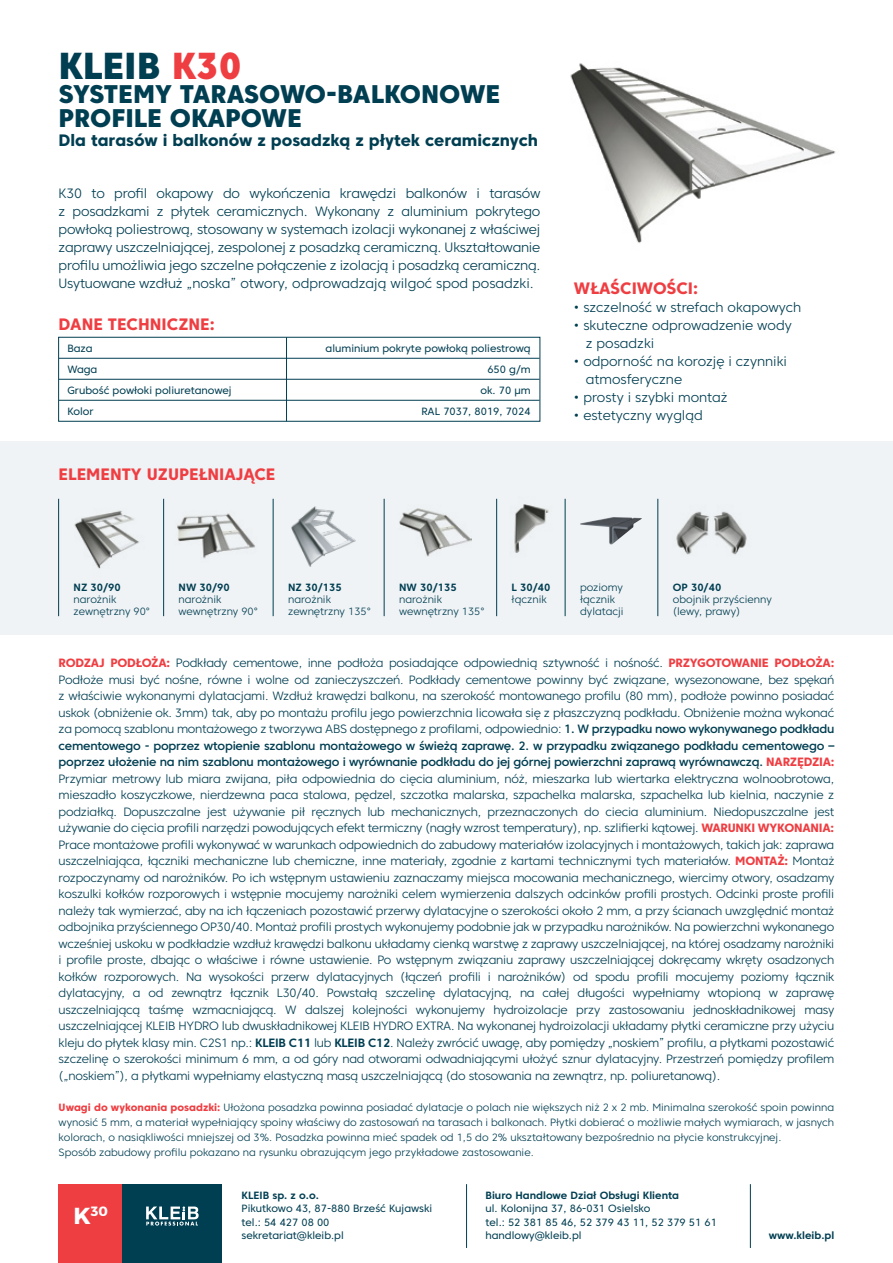
<style>
.page{position:relative;width:893px;height:1263px;background:#fff}
.page>*{position:absolute;margin:0;border:0;box-sizing:border-box;transform-origin:0 0}
.t1{font:800 37.5px "Core Sans C 85";color:#003e52}
.t2{font:800 25.5px/24px "Core Sans C 85";color:#003e52}
.t3{font:800 16.5px "Core Sans C 75";color:#ef3e42}
.t4{font:800 16.5px "Core Sans C 75";color:#003e52}
.t5{font:300 13.5px/18px "Core Sans C 35";color:#003e52}
.t6{font:700 13.5px "Montserrat";color:#fff}
.t7{font:300 12px/16.5px "Core Sans C 35";letter-spacing:-.02em;color:#003e52;text-align:justify}
.t8{font:500 12px/16.5px "Core Sans C 55";letter-spacing:-.02em;color:#003e52}
.t9{font:300 10.5px/12px "Core Sans C 35";color:#003e52}
.t10{font:10.5px/21px "Core Sans C 45";color:#003e52}
.t11{font:700 10.5px "Core Sans C 65";color:#003e52}
.s1{color:#ef3e42}
.s2{font-family:"Core Sans C 75";font-weight:800;color:#ef3e42}
.s3{font-family:"Core Sans C 55";font-weight:500}
.s4{font-family:"Core Sans C 65";font-weight:700}
.s5{font-size:23.1px}
</style>
<div class="page">
<div style="left:0;top:441px;width:893px;height:194px;background:#f0f3f5"></div>
<hr style="left:286px;top:337px;width:1px;height:84px;background:#003e52">
<hr style="left:59px;top:379px;width:480px;height:1px;background:#003e52">
<hr style="left:59px;top:358px;width:480px;height:1px;background:#003e52">
<hr style="left:59px;top:400px;width:480px;height:1px;background:#003e52">
<div style="left:58px;top:337px;width:482px;height:85px;border:1px solid #003e52"></div>
<hr style="left:58px;top:499px;width:1px;height:117px;background:#003e52">
<hr style="left:163px;top:499px;width:1px;height:117px;background:#003e52">
<hr style="left:273px;top:499px;width:1px;height:117px;background:#003e52">
<hr style="left:384px;top:499px;width:1px;height:117px;background:#003e52">
<hr style="left:496px;top:499px;width:1px;height:117px;background:#003e52">
<hr style="left:565px;top:499px;width:1px;height:117px;background:#003e52">
<hr style="left:658px;top:499px;width:1px;height:117px;background:#003e52">
<div style="left:59px;top:1184px;width:64px;height:79px;background:#ef3e42"></div>
<div style="left:123px;top:1184px;width:99px;height:79px;background:#003e52"></div>
<svg style="left:146px;top:1206px;width:53px;height:19px"></svg>
<hr style="left:466px;top:1184px;width:1px;height:64px;background:#003e52">
<hr style="left:750px;top:1184px;width:1px;height:64px;background:#003e52">
<img style="left:570px;top:63px;width:266px;height:180px">
<img style="left:74px;top:510px;width:65px;height:59px">
<img style="left:177px;top:513px;width:78px;height:46px">
<img style="left:291px;top:506px;width:65px;height:61px">
<img style="left:580px;top:517px;width:62px;height:27px">
<img style="left:496px;top:498px;width:53px;height:66px">
<img style="left:714px;top:511px;width:33px;height:44px">
<img style="left:676px;top:511px;width:33px;height:44px">
<img style="left:399px;top:508px;width:72px;height:49px">
<h1 class="t1" style="left:59px;top:42px;width:184px">KLEIB <span class="s1">K30</span></h1>
<h2 class="t2" style="left:59px;top:82px;width:443px">SYSTEMY TARASOWO-BALKONOWE<br>PROFILE OKAPOWE</h2>
<h3 class="t4" style="left:59px;top:130px;width:481px">Dla tarasów i balkonów z posadzką z płytek ceramicznych</h3>
<p class="t5" style="left:59px;top:184px;width:483px;text-align:justify">K30 to profil okapowy do wykończenia krawędzi balkonów i tarasów z posadzkami z płytek ceramicznych. Wykonany z aluminium pokrytego powłoką poliestrową, stosowany w systemach izolacji wykonanej z właściwej zaprawy uszczelniającej, zespolonej z posadzką ceramiczną. Ukształtowanie profilu umożliwia jego szczelne połączenie z izolacją i posadzką ceramiczną.<br>Usytuowane wzdłuż „noska” otwory, odprowadzają wilgoć spod posadzki.</p>
<h3 class="t3" style="left:59px;top:314px;width:158px">DANE TECHNICZNE:</h3>
<p class="t10" style="left:67px;top:338px;width:166px">Baza<br>Waga<br>Grubość powłoki poliuretanowej<br>Kolor</p>
<p class="t10" style="left:326px;top:338px;width:206px;text-align:right">aluminium pokryte powłoką poliestrową<br>650 g/m<br>ok. 70 μm<br>RAL 7037, 8019, 7024</p>
<h3 class="t3" style="left:59px;top:464px;width:218px">ELEMENTY UZUPEŁNIAJĄCE</h3>
<h3 class="t3" style="left:574px;top:278px;width:126px">WŁAŚCIWOŚCI:</h3>
<p class="t5" style="left:574px;top:298px;width:229px">• szczelność w strefach okapowych</p>
<p class="t5" style="left:586px;top:316px;width:207px;text-indent:-12px">• skuteczne odprowadzenie wody z posadzki</p>
<p class="t5" style="left:586px;top:352px;width:203px;text-indent:-12px">• odporność na korozję i czynniki atmosferyczne</p>
<p class="t5" style="left:574px;top:388px;width:155px">• prosty i szybki montaż</p>
<p class="t5" style="left:574px;top:406px;width:130px">• estetyczny wygląd</p>
<p class="t11" style="left:74px;top:581px;width:49px">NZ 30/90</p>
<p class="t9" style="left:74px;top:594px;width:78px">narożnik zewnętrzny 90°</p>
<p class="t11" style="left:179px;top:581px;width:53px">NW 30/90</p>
<p class="t9" style="left:179px;top:594px;width:81px">narożnik wewnętrzny 90°</p>
<p class="t11" style="left:288px;top:581px;width:55px">NZ 30/135</p>
<p class="t9" style="left:288px;top:594px;width:84px">narożnik zewnętrzny 135°</p>
<p class="t11" style="left:399px;top:581px;width:59px">NW 30/135</p>
<p class="t9" style="left:399px;top:594px;width:87px">narożnik wewnętrzny 135°</p>
<p class="t11" style="left:512px;top:581px;width:40px">L 30/40</p>
<p class="t9" style="left:512px;top:594px;width:37px">łącznik</p>
<p class="t9" style="left:580px;top:582px;width:45px">poziomy łącznik dylatacji</p>
<p class="t11" style="left:673px;top:581px;width:50px">OP 30/40</p>
<p class="t9" style="left:673px;top:594px;width:100px">obojnik przyścienny (lewy, prawy)</p>
<p class="t7" style="left:59px;top:655px;width:777px"><span class="s2">RODZAJ PODŁOŻA:</span> Podkłady cementowe, inne podłoża posiadające odpowiednią sztywność i nośność. <span class="s2">PRZYGOTOWANIE PODŁOŻA:<br></span>Podłoże musi być nośne, równe i wolne od zanieczyszczeń. Podkłady cementowe powinny być związane, wysezonowane, bez spękań z właściwie wykonanymi dylatacjami. Wzdłuż krawędzi balkonu, na szerokość montowanego profilu (80 mm), podłoże powinno posiadać uskok (obniżenie ok. 3mm) tak, aby po montażu profilu jego powierzchnia licowała się z płaszczyzną podkładu. Obniżenie można wykonać za pomocą szablonu montażowego z tworzywa ABS dostępnego z profilami, odpowiednio: <span class="s3">1. W przypadku nowo wykonywanego podkładu</span></p>
<p class="t8" style="left:59px;top:737px;width:777px">cementowego - poprzez wtopienie szablonu montażowego w świeżą zaprawę. 2. w przypadku związanego podkładu cementowego – poprzez ułożenie na nim szablonu montażowego i wyrównanie podkładu do jej górnej powierzchni zaprawą wyrównawczą. <span class="s2">NARZĘDZIA:</span></p>
<p class="t7" style="left:59px;top:770px;width:777px">Przymiar metrowy lub miara zwijana, piła odpowiednia do cięcia aluminium, nóż, mieszarka lub wiertarka elektryczna wolnoobrotowa, mieszadło koszyczkowe, nierdzewna paca stalowa, pędzel, szczotka malarska, szpachelka malarska, szpachelka lub kielnia, naczynie z podziałką. Dopuszczalne jest używanie pił ręcznych lub mechanicznych, przeznaczonych do ciecia aluminium. Niedopuszczalne jest używanie do cięcia profili narzędzi powodujących efekt termiczny (nagły wzrost temperatury), np. szlifierki kątowej. <span class="s2">WARUNKI WYKONANIA:<br></span>Prace montażowe profili wykonywać w warunkach odpowiednich do zabudowy materiałów izolacyjnych i montażowych, takich jak: zaprawa uszczelniająca, łączniki mechaniczne lub chemiczne, inne materiały, zgodnie z kartami technicznymi tych materiałów. <span class="s2">MONTAŻ:</span> Montaż rozpoczynamy od narożników. Po ich wstępnym ustawieniu zaznaczamy miejsca mocowania mechanicznego, wiercimy otwory, osadzamy koszulki kołków rozporowych i wstępnie mocujemy narożniki celem wymierzenia dalszych odcinków profili prostych. Odcinki proste profili należy tak wymierzać, aby na ich łączeniach pozostawić przerwy dylatacyjne o szerokości około 2 mm, a przy ścianach uwzględnić montaż odbojnika przyściennego OP30/40. Montaż profili prostych wykonujemy podobnie jak w przypadku narożników. Na powierzchni wykonanego wcześniej uskoku w podkładzie wzdłuż krawędzi balkonu układamy cienką warstwę z zaprawy uszczelniającej, na której osadzamy narożniki i profile proste, dbając o właściwe i równe ustawienie. Po wstępnym związaniu zaprawy uszczelniającej dokręcamy wkręty osadzonych kołków rozporowych. Na wysokości przerw dylatacyjnych (łączeń profili i narożników) od spodu profili mocujemy poziomy łącznik dylatacyjny, a od zewnątrz łącznik L30/40. Powstałą szczelinę dylatacyjną, na całej długości wypełniamy wtopioną w zaprawę uszczelniającą taśmę wzmacniającą. W dalszej kolejności wykonujemy hydroizolacje przy zastosowaniu jednoskładnikowej masy uszczelniającej KLEIB HYDRO lub dwuskładnikowej KLEIB HYDRO EXTRA. Na wykonanej hydroizolacji układamy płytki ceramiczne przy użyciu kleju do płytek klasy min. C2S1 np.: <span class="s4">KLEIB C11</span> lub <span class="s4">KLEIB C12</span>. Należy zwrócić uwagę, aby pomiędzy „noskiem” profilu, a płytkami pozostawić szczelinę o szerokości minimum 6 mm, a od góry nad otworami odwadniającymi ułożyć sznur dylatacyjny. Przestrzeń pomiędzy profilem („noskiem”), a płytkami wypełniamy elastyczną masą uszczelniającą (do stosowania na zewnątrz, np. poliuretanową).</p>
<p class="t9" style="left:59px;top:1100px;width:777px;line-height:15px"><span class="s2">Uwagi do wykonania posadzki:</span> Ułożona posadzka powinna posiadać dylatacje o polach nie większych niż 2 x 2 mb. Minimalna szerokość spoin powinna wynosić 5 mm, a materiał wypełniający spoiny właściwy do zastosowań na tarasach i balkonach. Płytki dobierać o możliwie małych wymiarach, w jasnych kolorach, o nasiąkliwości mniejszej od 3%. Posadzka powinna mieć spadek od 1,5 do 2% ukształtowany bezpośrednio na płycie konstrukcyjnej.<br>Sposób zabudowy profilu pokazano na rysunku obrazującym jego przykładowe zastosowanie.</p>
<p class="t6" style="left:74px;top:1203px;width:36px"><span class="s5">K</span>30</p>
<p class="t11" style="left:242px;top:1188px;width:79px">KLEIB sp. z o.o.</p>
<p class="t10" style="left:242px;top:1201px;width:192px;line-height:13.5px">Pikutkowo 43, 87-880 Brześć Kujawski tel.: 54 427 08 00 sekretariat@kleib.pl</p>
<p class="t11" style="left:485px;top:1188px;width:195px">Biuro Handlowe Dział Obsługi Klienta</p>
<p class="t10" style="left:485px;top:1201px;width:233px;line-height:13.5px">ul. Kolonijna 37, 86-031 Osielsko<br>tel.: 52 381 85 46, 52 379 43 11, 52 379 51 61 handlowy@kleib.pl</p>
<p class="t11" style="left:769px;top:1228px;width:67px">www.kleib.pl</p>
</div>
